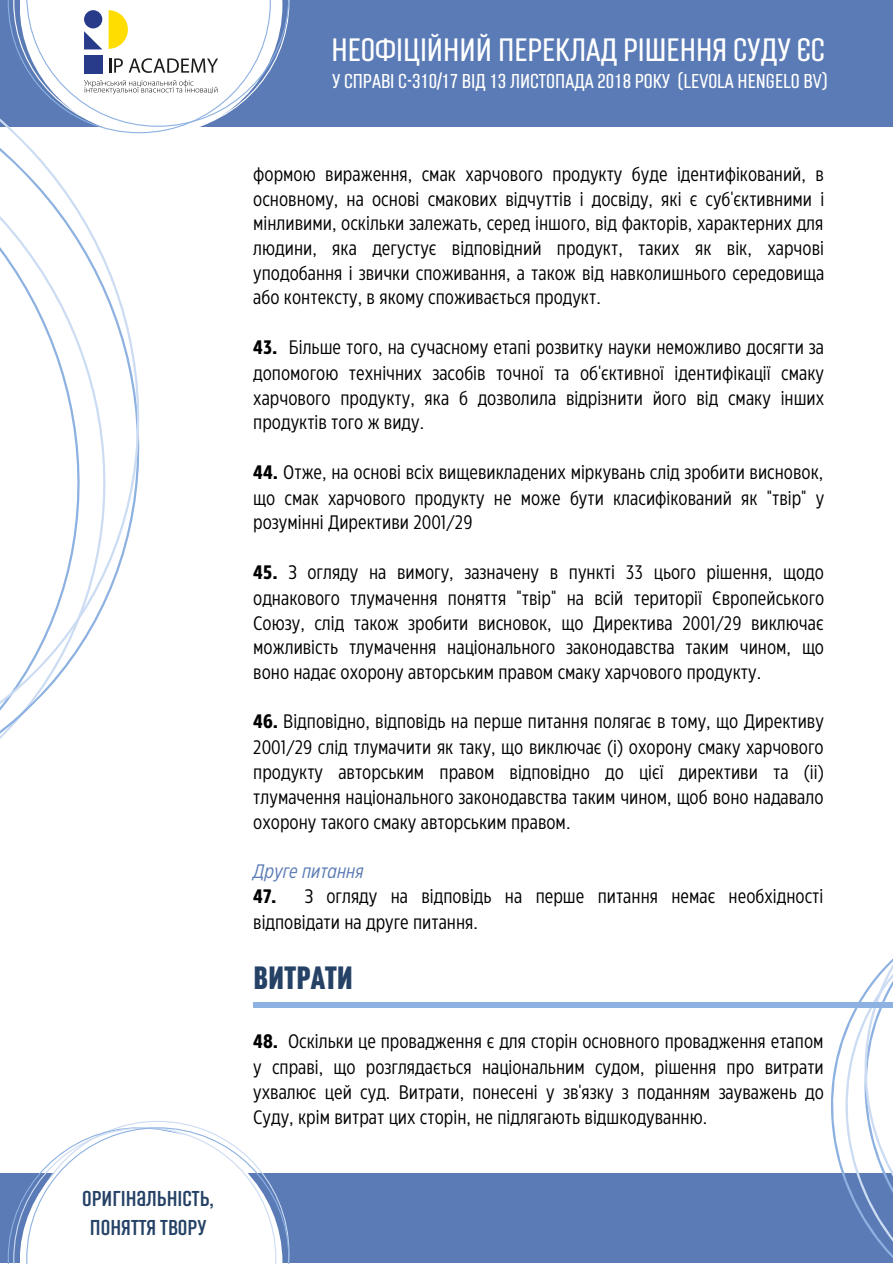
<style>
.page{position:relative;width:893px;height:1264px;background:#fff}
.page>*{position:absolute;margin:0;border:0;box-sizing:border-box;transform-origin:0 0}
.t1{font:300 31.5px "Laqonic 4 F Unicase";color:#fff}
.t2{font:700 31.5px "Laqonic 4 F Unicase";color:#254266}
.t3{font:21px/29.2px "Laqonic 4 F Unicase";color:#254266;text-align:center}
.t4{font:300 19.65px "Laqonic 4 F Unicase";color:#fff}
.t5{font:19.5px/25px "Eastman Condensed";color:#000;text-align:justify}
.t6{font:italic 19.5px "Eastman Condensed";color:#5a7bb5}
.s1{font-weight:700}
</style>
<div class="page">
<div style="left:0;top:1173px;width:892px;height:88px;background:#5a7bb5"></div>
<svg style="left:8px;top:1121px;width:281px;height:142px"></svg>
<svg style="left:808px;top:959px;width:84px;height:303px"></svg>
<div style="left:0;top:0;width:892px;height:126px;background:#5a7bb5"></div>
<svg style="left:0;top:0;width:140px;height:739px"></svg>
<div style="left:20px;top:0;width:262px;height:136px;background:#fff"></div>
<svg style="left:8px;top:0;width:281px;height:133px"></svg>
<div style="left:253px;top:1002px;width:639px;height:5px;background:#8db1e1"></div>
<p class="t3" style="left:82px;top:1183px;width:133px">оригінальність, поняття твору</p>
<h1 class="t1" style="left:331px;top:33px;width:495px">НЕОФІЦІЙНИЙ ПЕРЕКЛАД РІШЕННЯ СУДУ ЄС</h1>
<p class="t4" style="left:332px;top:70px;width:497px">У СПРАВІ C-310/17 ВІД 13 ЛИСТОПАДА 2018 РОКУ (LEVOLA HENGELO BV)</p>
<p class="t5" style="left:253px;top:160px;width:572px">формою вираження, смак харчового продукту буде ідентифікований, в основному, на основі смакових відчуттів і досвіду, які є суб'єктивними і мінливими, оскільки залежать, серед іншого, від факторів, характерних для людини, яка дегустує відповідний продукт, таких як вік, харчові уподобання і звички споживання, а також від навколишнього середовища або контексту, в якому споживається продукт.</p>
<p class="t5" style="left:253px;top:333px;width:572px"><span class="s1">43.</span> Більше того, на сучасному етапі розвитку науки неможливо досягти за допомогою технічних засобів точної та об'єктивної ідентифікації смаку харчового продукту, яка б дозволила відрізнити його від смаку інших продуктів того ж виду.</p>
<p class="t5" style="left:253px;top:458px;width:572px"><span class="s1">44.</span> Отже, на основі всіх вищевикладених міркувань слід зробити висновок, що смак харчового продукту не може бути класифікований як "твір" у розумінні Директиви 2001/29</p>
<p class="t5" style="left:253px;top:558px;width:572px"><span class="s1">45.</span> З огляду на вимогу, зазначену в пункті 33 цього рішення, щодо однакового тлумачення поняття "твір" на всій території Європейського Союзу, слід також зробити висновок, що Директива 2001/29 виключає можливість тлумачення національного законодавства таким чином, що воно надає охорону авторським правом смаку харчового продукту.</p>
<p class="t5" style="left:253px;top:708px;width:572px"><span class="s1">46.</span> Відповідно, відповідь на перше питання полягає в тому, що Директиву 2001/29 слід тлумачити як таку, що виключає (i) охорону смаку харчового продукту авторським правом відповідно до цієї директиви та (ii) тлумачення національного законодавства таким чином, щоб воно надавало охорону такого смаку авторським правом.</p>
<p class="t6" style="left:253px;top:857px;width:112px">Друге питання</p>
<p class="t5" style="left:253px;top:881px;width:571px;line-height:25.8px"><span class="s1">47.</span> З огляду на відповідь на перше питання немає необхідності відповідати на друге питання.</p>
<h1 class="t2" style="left:253px;top:961px;width:101px">ВИТРАТИ</h1>
<p class="t5" style="left:253px;top:1027px;width:572px"><span class="s1">48.</span> Оскільки це провадження є для сторін основного провадження етапом у справі, що розглядається національним судом, рішення про витрати ухвалює цей суд. Витрати, понесені у зв'язку з поданням зауважень до Суду, крім витрат цих сторін, не підлягають відшкодуванню.</p>
</div>
